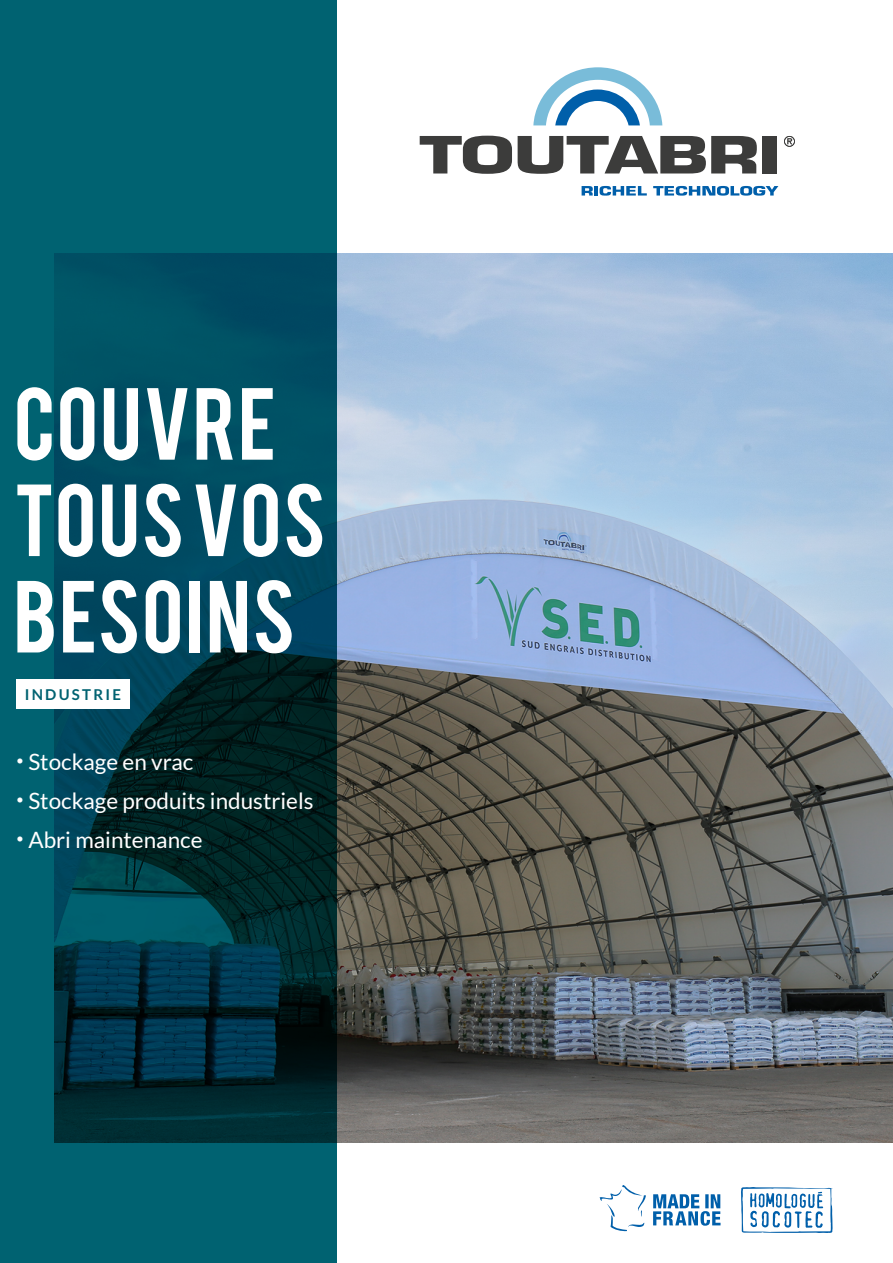
<style>
.page{position:relative;width:893px;height:1263px;background:#fff}
.page>*{position:absolute;margin:0;border:0;box-sizing:border-box;transform-origin:0 0}
.t1{font:80.25px/96.4px "Bebas";letter-spacing:.02em;color:#fff}
.t2{font:22.5px "Lato";color:#fff}
.t3{font:700 15px "Lato";letter-spacing:.15em;color:#006271}
</style>
<div class="page">
<img style="left:337px;top:253px;width:556px;height:889px">
<svg style="left:0;top:0;width:337px;height:1263px;background:#004b5a"></svg>
<svg style="left:582px;top:186px;width:11px;height:10px"></svg>
<hr style="left:594px;top:186px;width:4px;height:10px;background:#005faa">
<svg style="left:600px;top:186px;width:47px;height:10px"></svg>
<svg style="left:653px;top:186px;width:125px;height:10px"></svg>
<svg style="left:420px;top:136px;width:92px;height:38px"></svg>
<svg style="left:518px;top:136px;width:239px;height:38px"></svg>
<div style="left:763px;top:136px;width:14px;height:37px;background:#3c3c3b"></div>
<svg style="left:784px;top:136px;width:11px;height:11px"></svg>
<svg style="left:533px;top:67px;width:129px;height:58px"></svg>
<svg style="left:600px;top:1185px;width:120px;height:46px"></svg>
<svg style="left:741px;top:1187px;width:92px;height:46px"></svg>
<div style="left:16px;top:679px;width:113px;height:29px;background:#fff"></div>
<h1 class="t1" style="left:14px;top:370px;width:314px">COUVRE<br>TOUS VOS<br>BESOINS</h1>
<p class="t3" style="left:25px;top:686px;width:98px">INDUSTRIE</p>
<p class="t2" style="left:16px;top:749px;width:179px"><sup>•</sup> Stockage en vrac</p>
<p class="t2" style="left:16px;top:788px;width:299px"><sup>•</sup> Stockage produits industriels</p>
<p class="t2" style="left:16px;top:827px;width:188px"><sup>•</sup> Abri maintenance</p>
</div>
